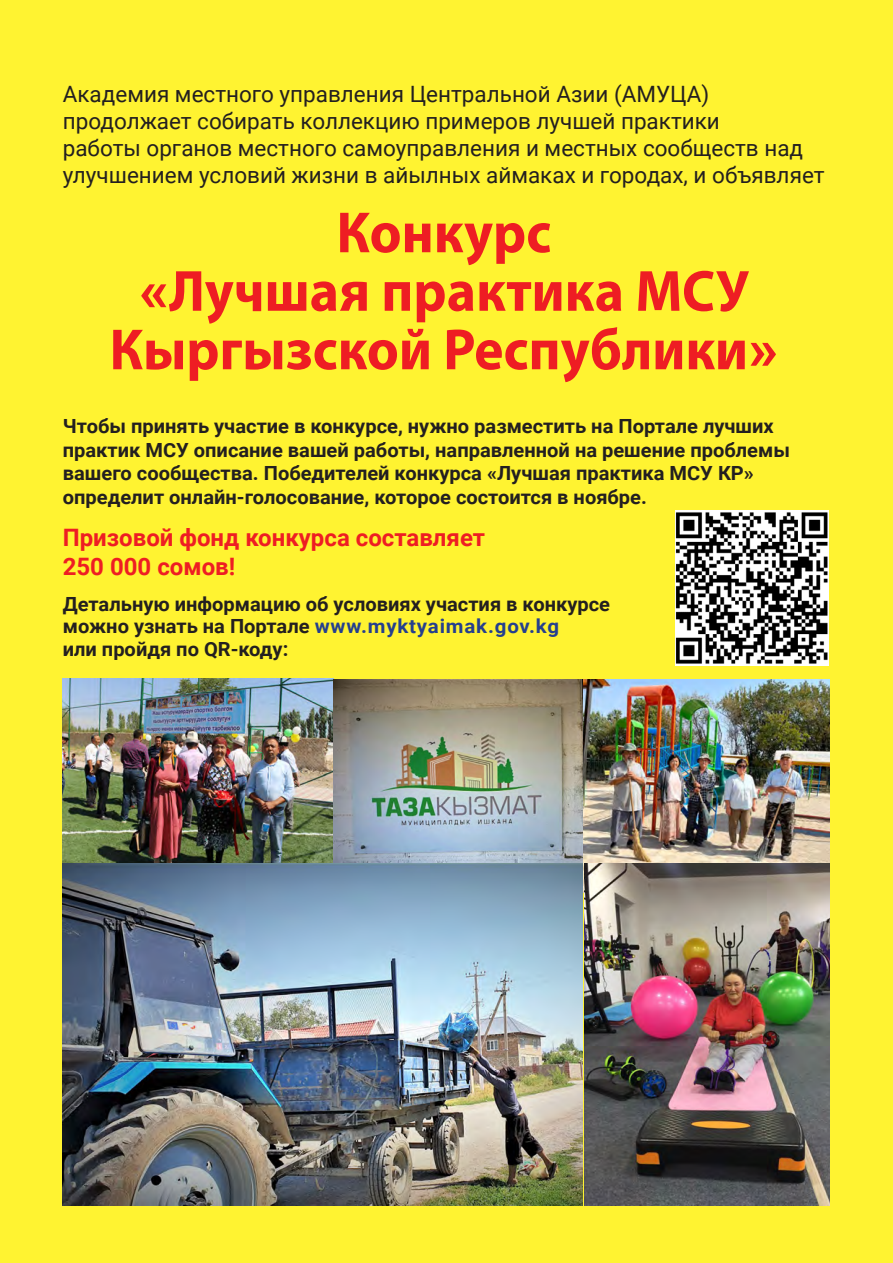
<style>
.page{position:relative;width:893px;height:1263px;background:#fff331}
.page>*{position:absolute;margin:0;border:0;box-sizing:border-box;transform-origin:0 0}
.zagolovok{font:700 58.5px "Myriad Pro";color:#ee1d23;scale:.95 1}
.zagolovok-2{font:700 24px "Roboto";color:#ee1d23}
.zagolovok-3{font:22.5px/27px "Roboto";color:#231f20}
.zagolovok-4{font:700 19.5px/23.4px "Roboto";color:#231f20}
.zagolovok-5{font:700 19.5px "Roboto";color:#253f8e;scale:1.05 1}
.s1{font-family:"Roboto"}
.s2{color:#231f20}
</style>
<div class="page">
<img style="left:675px;top:511px;width:153px;height:155px">
<img style="left:583px;top:679px;width:246px;height:185px">
<img style="left:62px;top:678px;width:271px;height:190px">
<img style="left:333px;top:679px;width:250px;height:185px">
<img style="left:63px;top:864px;width:766px;height:341px">
<p class="zagolovok-3" style="left:63px;top:80px;width:763px">Академия местного управления Центральной Азии (АМУЦА) продолжает собирать коллекцию примеров лучшей практики<br>работы органов местного самоуправления и местных сообществ над улучшением условий жизни в айылных аймаках и городах, и объявляет</p>
<p class="zagolovok" style="left:336px;top:194px;width:228px">Конкурс</p>
<p class="zagolovok" style="left:139px;top:253px;width:643px"><span class="s1">«</span>Лучшая практика МСУ</p>
<p class="zagolovok" style="left:110px;top:311px;width:705px">Кыргызской Республики<span class="s1">»</span></p>
<p class="zagolovok-4" style="left:63px;top:414px;width:729px">Чтобы принять участие в конкурсе, нужно разместить на Портале лучших практик МСУ описание вашей работы, направленной на решение проблемы вашего сообщества. Победителей конкурса «Лучшая практика МСУ КР»</p>
<p class="zagolovok-4" style="left:63px;top:484px;width:586px">определит онлайн-голосование, которое состоится в ноябре.</p>
<p class="zagolovok-2" style="left:63px;top:520px;width:424px">Призовой фонд конкурса составляет</p>
<p class="zagolovok-2" style="left:63px;top:549px;width:174px">250 000 сомов!</p>
<p class="zagolovok-4" style="left:63px;top:591px;width:549px">Детальную информацию об условиях участия в конкурсе</p>
<p class="zagolovok-5" style="left:63px;top:612px;width:474px"><span class="s2">можно узнать на Портале</span> www.myktyaimak.gov.kg</p>
<p class="zagolovok-4" style="left:63px;top:636px;width:227px">или пройдя по QR-коду:</p>
</div>
